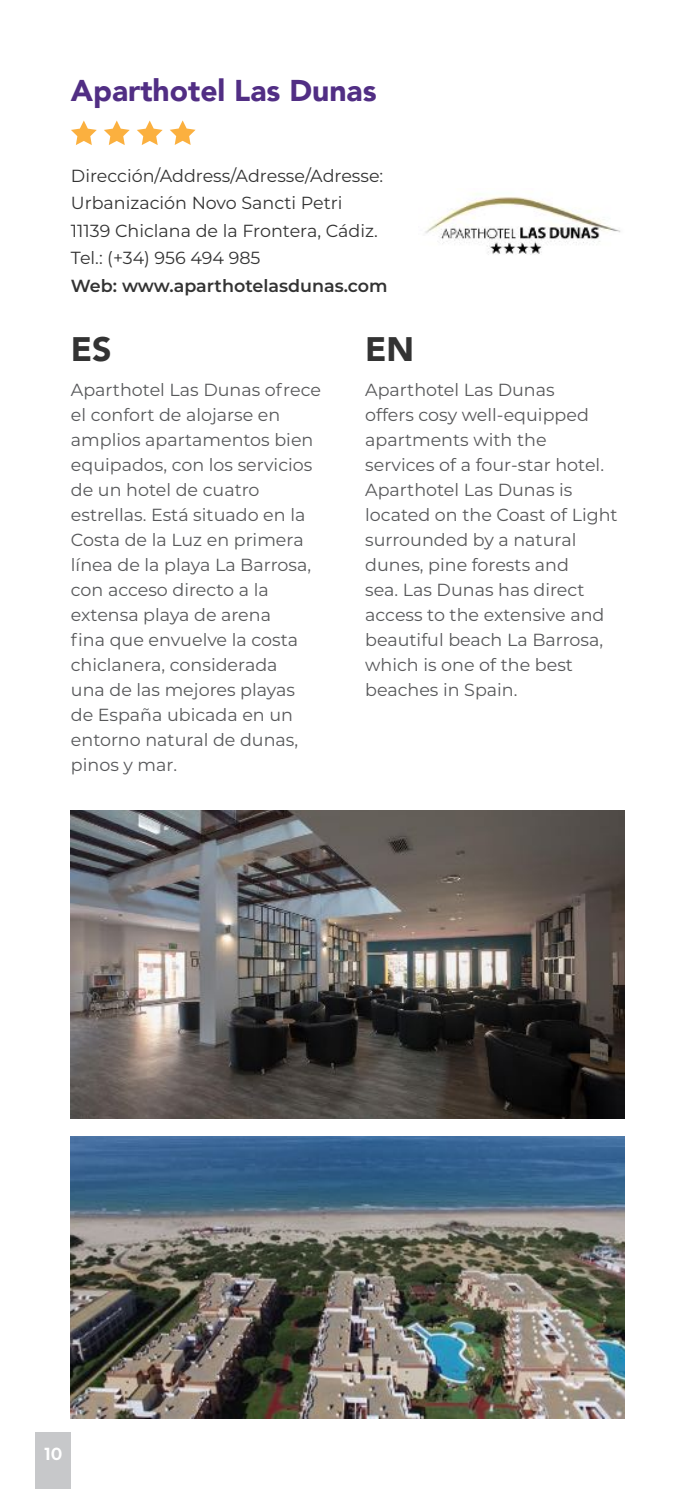
<style>
.page{position:relative;width:695px;height:1489px;background:#fff}
.page>*{position:absolute;margin:0;border:0;box-sizing:border-box;transform-origin:0 0}
.t1{font:900 34px "Avenir";color:#333}
.t2{font:900 30px "Avenir";color:#512e84}
.t3{font:17.5px/25px "Montserrat";color:#57585a}
.t4{font:17.5px/27.5px "Montserrat";color:#333}
.t5{font:600 17.5px "Montserrat";color:#333}
.t6{font:800 17.5px "Animal Planet Sans";color:#fff}
</style>
<div class="page">
<div style="left:35px;top:1431px;width:36px;height:57px;background:#c7c8ca"></div>
<svg style="left:71px;top:120px;width:26px;height:25px"></svg>
<svg style="left:104px;top:120px;width:26px;height:25px"></svg>
<svg style="left:137px;top:120px;width:26px;height:25px"></svg>
<img style="left:71px;top:1136px;width:553px;height:281px">
<svg style="left:170px;top:120px;width:25px;height:25px"></svg>
<img style="left:425px;top:193px;width:196px;height:62px">
<img style="left:71px;top:810px;width:553px;height:308px">
<h2 class="t2" style="left:71px;top:65px;width:307px">Aparthotel Las Dunas</h2>
<p class="t4" style="left:71px;top:161px;width:314px">Dirección/Address/Adresse/Adresse:<br>Urbanización Novo Sancti Petri 11139 Chiclana de la Frontera, Cádiz.<br>Tel.: (+34) 956 494 985</p>
<p class="t5" style="left:71px;top:273px;width:318px">Web: www.aparthotelasdunas.com</p>
<h1 class="t1" style="left:71px;top:320px;width:42px">ES</h1>
<h1 class="t1" style="left:365px;top:320px;width:51px">EN</h1>
<p class="t3" style="left:71px;top:376px;width:251px">Aparthotel Las Dunas ofrece el confort de alojarse en amplios apartamentos bien equipados, con los servicios de un hotel de cuatro estrellas. Está situado en la<br>Costa de la Luz en primera línea de la playa La Barrosa, con acceso directo a la extensa playa de arena<br>fina que envuelve la costa chiclanera, considerada<br>una de las mejores playas de España ubicada en un entorno natural de dunas, pinos y mar.</p>
<p class="t3" style="left:365px;top:376px;width:254px">Aparthotel Las Dunas<br>offers cosy well-equipped apartments with the services of a four-star hotel.<br>Aparthotel Las Dunas is located on the Coast of Light surrounded by a natural dunes, pine forests and<br>sea. Las Dunas has direct access to the extensive and beautiful beach La Barrosa, which is one of the best beaches in Spain.</p>
<p class="t6" style="left:44px;top:1442px;width:20px">10</p>
</div>
